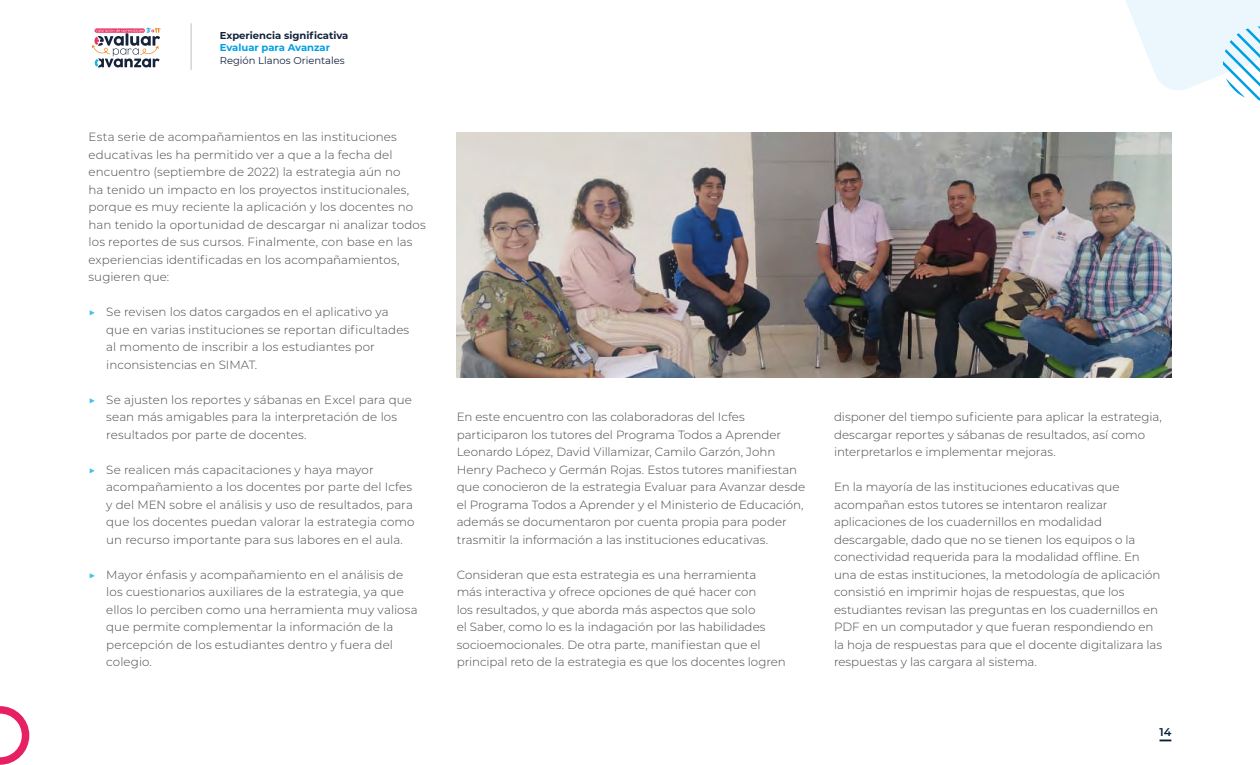
<style>
.page{position:relative;width:1260px;height:765px;background:#fff}
.page>*{position:absolute;margin:0;border:0;box-sizing:border-box;transform-origin:0 0}
.T1{font:300 11.88px/17.5px "Montserrat";color:#48474f}
.Bullet_-_Viñeta{font:300 11.88px/17.5px "Montserrat";letter-spacing:.005em;color:#48474f}
.t1{font:600 11.25px "Montserrat";color:#06223d}
.t2{font:700 10px "Montserrat";color:#15233b}
.t3{font:10px "Montserrat";color:#15233b}
.t4{font:700 10px "Montserrat";color:#009fe3}
.s1{color:#44c0e8}
</style>
<div class="page">
<hr style="left:191px;top:23px;width:1px;height:47px;background:#ccc">
<svg style="left:92px;top:28px;width:69px;height:39px"></svg>
<svg style="left:0;top:706px;width:29px;height:59px"></svg>
<svg style="left:1125px;top:0;width:135px;height:101px"></svg>
<img style="left:457px;top:133px;width:714px;height:244px">
<p class="t2" style="left:220px;top:28px;width:130px">Experiencia significativa</p>
<p class="t4" style="left:220px;top:41px;width:112px">Evaluar para Avanzar</p>
<p class="t3" style="left:220px;top:54px;width:126px">Región Llanos Orientales</p>
<p class="T1" style="left:89px;top:128px;width:339px">Esta serie de acompañamientos en las instituciones educativas les ha permitido ver a que a la fecha del encuentro (septiembre de 2022) la estrategia aún no<br>ha tenido un impacto en los proyectos institucionales, porque es muy reciente la aplicación y los docentes no han tenido la oportunidad de descargar ni analizar todos los reportes de sus cursos. Finalmente, con base en las experiencias identificadas en los acompañamientos, sugieren que:</p>
<p class="Bullet_-_Viñeta" style="left:106px;top:303px;width:304px;text-indent:-18px"><span class="s1">▶</span> Se revisen los datos cargados en el aplicativo ya que en varias instituciones se reportan dificultades al momento de inscribir a los estudiantes por inconsistencias en SIMAT.</p>
<p class="Bullet_-_Viñeta" style="left:106px;top:390px;width:307px;text-indent:-18px"><span class="s1">▶</span> Se ajusten los reportes y sábanas en Excel para que sean más amigables para la interpretación de los resultados por parte de docentes.</p>
<p class="Bullet_-_Viñeta" style="left:106px;top:460px;width:310px;text-indent:-18px"><span class="s1">▶</span> Se realicen más capacitaciones y haya mayor acompañamiento a los docentes por parte del Icfes y del MEN sobre el análisis y uso de resultados, para que los docentes puedan valorar la estrategia como un recurso importante para sus labores en el aula.</p>
<p class="Bullet_-_Viñeta" style="left:106px;top:565px;width:313px;text-indent:-18px"><span class="s1">▶</span> Mayor énfasis y acompañamiento en el análisis de los cuestionarios auxiliares de la estrategia, ya que ellos lo perciben como una herramienta muy valiosa que permite complementar la información de la percepción de los estudiantes dentro y fuera del colegio.</p>
<p class="T1" style="left:457px;top:408px;width:350px">En este encuentro con las colaboradoras del Icfes participaron los tutores del Programa Todos a Aprender Leonardo López, David Villamizar, Camilo Garzón, John Henry Pacheco y Germán Rojas. Estos tutores manifiestan que conocieron de la estrategia Evaluar para Avanzar desde el Programa Todos a Aprender y el Ministerio de Educación, además se documentaron por cuenta propia para poder trasmitir la información a las instituciones educativas.</p>
<p class="T1" style="left:457px;top:565px;width:331px">Consideran que esta estrategia es una herramienta<br>más interactiva y ofrece opciones de qué hacer con<br>los resultados, y que aborda más aspectos que solo<br>el Saber, como lo es la indagación por las habilidades socioemocionales. De otra parte, manifiestan que el principal reto de la estrategia es que los docentes logren</p>
<p class="T1" style="left:834px;top:408px;width:329px">disponer del tiempo suficiente para aplicar la estrategia, descargar reportes y sábanas de resultados, así como interpretarlos e implementar mejoras.</p>
<p class="T1" style="left:834px;top:478px;width:330px">En la mayoría de las instituciones educativas que acompañan estos tutores se intentaron realizar aplicaciones de los cuadernillos en modalidad descargable, dado que no se tienen los equipos o la conectividad requerida para la modalidad offline. En una de estas instituciones, la metodología de aplicación consistió en imprimir hojas de respuestas, que los estudiantes revisan las preguntas en los cuadernillos en PDF en un computador y que fueran respondiendo en la hoja de respuestas para que el docente digitalizara las respuestas y las cargara al sistema.</p>
<p class="t1" style="left:1160px;top:724px;width:13px">14</p>
</div>
